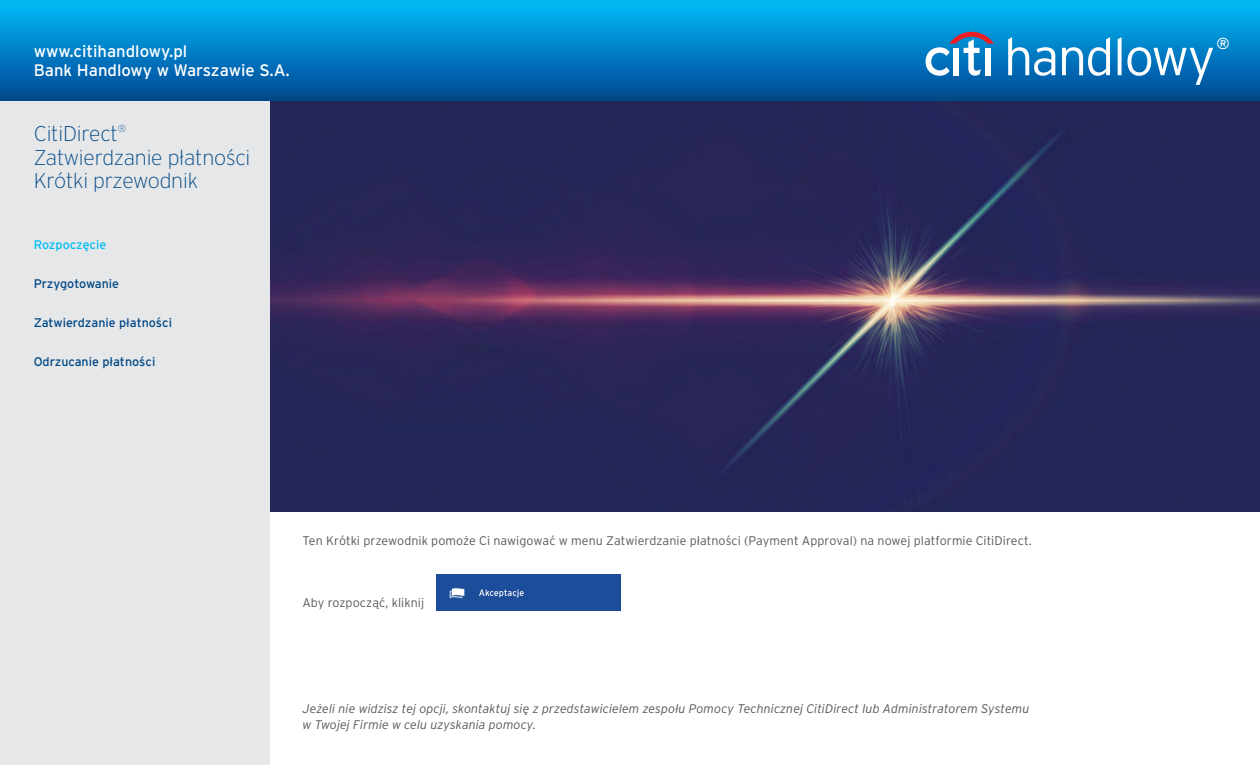
<style>
.page{position:relative;width:1260px;height:765px;background:#fff}
.page>*{position:absolute;margin:0;border:0;box-sizing:border-box;transform-origin:0 0}
.t1{font:300 expanded 21.25px/23.8px "Interstate Pl";letter-spacing:-.01em;color:#004785}
.t2{font:16.62px/18.5px "Interstate Pl";color:#fff}
.t3{font:15.88px "Interstate Pl";color:#fff}
.t4{font:italic 300 12.5px/16.2px "Interstate Pl";color:#58595b}
.t5{font:300 12.5px "Interstate Pl";color:#58595b}
.t6{font:12.5px "Interstate Pl";color:#004785}
.t7{font:12.5px "Interstate Pl";color:#00bdf2}
</style>
<div class="page">
<div style="left:0;top:0;width:1260px;height:101px;background:linear-gradient(to bottom,#00bcfb,#00458f)"></div>
<svg style="left:1008px;top:37px;width:47px;height:39px"></svg>
<svg style="left:1062px;top:37px;width:48px;height:39px"></svg>
<svg style="left:1118px;top:37px;width:95px;height:48px"></svg>
<svg style="left:926px;top:32px;width:68px;height:44px"></svg>
<div style="left:985px;top:48px;width:6px;height:27px;background:#fff"></div>
<img style="left:270px;top:101px;width:990px;height:410px">
<div style="left:0;top:101px;width:270px;height:664px;background:#e6e7e8"></div>
<div style="left:437px;top:574px;width:184px;height:36px;background:#1c4d9a"></div>
<h2 class="t2" style="left:34px;top:42px;width:258px">www.citihandlowy.pl<br>Bank Handlowy w Warszawie S.A.</h2>
<h1 class="t1" style="left:34px;top:121px;width:218px">CitiDirect<sup>®<br></sup>Zatwierdzanie płatności<br>Krótki przewodnik</h1>
<p class="t7" style="left:34px;top:238px;width:74px">Rozpoczęcie</p>
<p class="t6" style="left:34px;top:277px;width:87px">Przygotowanie</p>
<p class="t6" style="left:34px;top:316px;width:140px">Zatwierdzanie płatności</p>
<p class="t6" style="left:34px;top:354px;width:123px">Odrzucanie płatności</p>
<p class="t5" style="left:302px;top:534px;width:731px">Ten Krótki przewodnik pomoże Ci nawigować w menu Zatwierdzanie płatności (Payment Approval) na nowej platformie CitiDirect.</p>
<p class="t5" style="left:302px;top:595px;width:123px">Aby rozpocząć, kliknij</p>
<p class="t4" style="left:302px;top:700px;width:728px">Jeżeli nie widzisz tej opcji, skontaktuj się z przedstawicielem zespołu Pomocy Technicznej CitiDirect lub Administratorem Systemu w Twojej Firmie w celu uzyskania pomocy.</p>
<p class="t3" style="left:1216px;top:35px;width:15px">®</p>
</div>
